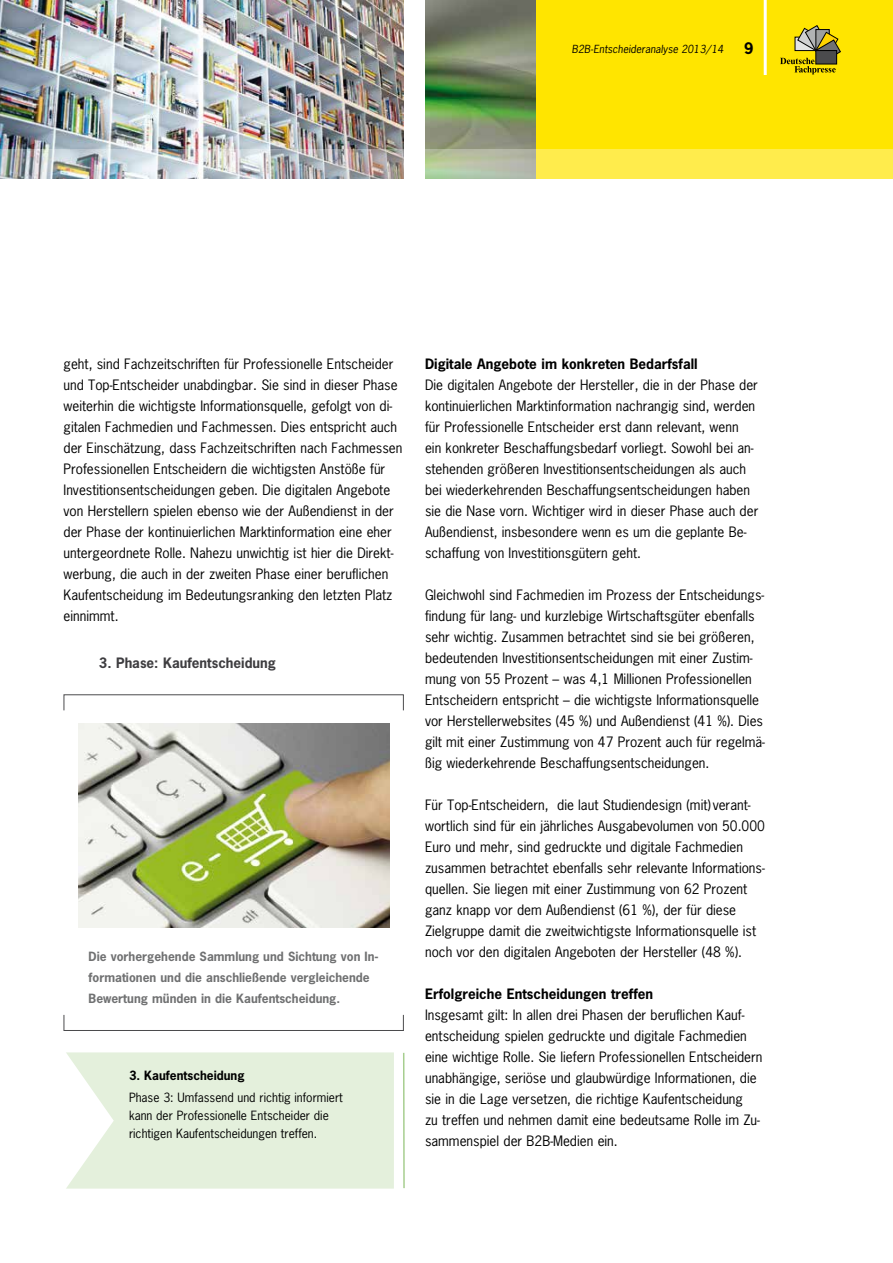
<style>
.page{position:relative;width:893px;height:1263px;background:#fff}
.page>*{position:absolute;margin:0;border:0;box-sizing:border-box;transform-origin:0 0}
.t1{font:700 15px "News Gothic";color:#000}
.t2{font:13.5px/21px "News Gothic";color:#000}
.t3{font:700 13.5px "News Gothic";color:#000}
.t4{font:700 13.5px "News Gothic";color:#3e3d40}
.t5{font:700 12px/21px "News Gothic";color:#707172}
.t6{font:12px/18px "News Gothic";color:#000}
.t7{font:700 12px "News Gothic";color:#000}
.t8{font:italic 10.5px "News Gothic";color:#000}
</style>
<div class="page">
<div style="left:519px;top:0;width:374px;height:179px;background:#ffe500"></div>
<hr style="left:764px;top:0;width:3px;height:75px;background:#fff">
<svg style="left:780px;top:26px;width:60px;height:48px"></svg>
<img style="left:0;top:0;width:404px;height:149px">
<img style="left:425px;top:0;width:111px;height:149px">
<svg style="left:66px;top:1052px;width:328px;height:136px"></svg>
<hr style="left:403px;top:1053px;width:2px;height:135px;background:#a7ce8f">
<img style="left:79px;top:724px;width:311px;height:203px">
<div style="left:64px;top:694px;width:340px;height:17px;border:1px solid #4b4b4d"></div>
<div style="left:64px;top:1014px;width:340px;height:17px;border:1px solid #4b4b4d"></div>
<img style="left:0;top:149px;width:893px;height:30px">
<p class="t8" style="left:572px;top:42px;width:153px">B2B-Entscheideranalyse 2013/14</p>
<p class="t1" style="left:744px;top:38px;width:11px">9</p>
<p class="t2" style="left:64px;top:353px;width:340px">geht, sind Fachzeitschriften für Professionelle Entscheider und Top-Entscheider unabdingbar. Sie sind in dieser Phase weiterhin die wichtigste Informationsquelle, gefolgt von di&shy;gitalen Fachmedien und Fachmessen. Dies entspricht auch der Einschätzung, dass Fachzeitschriften nach Fachmessen Professionellen Entscheidern die wichtigsten Anstöße für Investitionsentscheidungen geben. Die digitalen Angebote von Herstellern spielen ebenso wie der Außendienst in der der Phase der kontinuierlichen Marktinformation eine eher untergeordnete Rolle. Nahezu unwichtig ist hier die Direkt&shy;werbung, die auch in der zweiten Phase einer beruflichen Kaufentscheidung im Bedeutungsranking den letzten Platz einnimmt.</p>
<p class="t3" style="left:425px;top:355px;width:274px">Digitale Angebote im konkreten Bedarfsfall</p>
<p class="t2" style="left:425px;top:374px;width:335px">Die digitalen Angebote der Hersteller, die in der Phase der kontinuierlichen Marktinformation nachrangig sind, werden für Professionelle Entscheider erst dann relevant, wenn ein konkreter Beschaffungsbedarf vorliegt. Sowohl bei an&shy;stehenden größeren Investitionsentscheidungen als auch bei wiederkehrenden Beschaffungsentscheidungen haben sie die Nase vorn. Wichtiger wird in dieser Phase auch der Außendienst, insbesondere wenn es um die geplante Be&shy;schaffung von Investitionsgütern geht.</p>
<p class="t2" style="left:425px;top:584px;width:341px">Gleichwohl sind Fachmedien im Prozess der Entscheidungs&shy;findung für lang- und kurzlebige Wirtschaftsgüter ebenfalls sehr wichtig. Zusammen betrachtet sind sie bei größeren, bedeutenden Investitionsentscheidungen mit einer Zustim&shy;mung von 55 Prozent – was 4,1 Millionen Professionellen Entscheidern entspricht – die wichtigste Informationsquelle vor Herstellerwebsites (45 %) und Außendienst (41 %). Dies gilt mit einer Zustimmung von 47 Prozent auch für regelmä&shy;ßig wiederkehrende Beschaffungsentscheidungen.</p>
<p class="t2" style="left:425px;top:794px;width:341px">Für Top-Entscheidern, die laut Studiendesign (mit) verant&shy;wortlich sind für ein jährliches Ausgabevolumen von 50.000<br>Euro und mehr, sind gedruckte und digitale Fachmedien zusammen betrachtet ebenfalls sehr relevante Informations&shy;quellen. Sie liegen mit einer Zustimmung von 62 Prozent ganz knapp vor dem Außendienst (61 %), der für diese Zielgruppe damit die zweitwichtigste Informationsquelle ist noch vor den digitalen Angeboten der Hersteller (48 %).</p>
<p class="t3" style="left:425px;top:985px;width:230px">Erfolgreiche Entscheidungen treffen</p>
<p class="t2" style="left:425px;top:1005px;width:339px">Insgesamt gilt: In allen drei Phasen der beruflichen Kauf&shy;entscheidung spielen gedruckte und digitale Fachmedien eine wichtige Rolle. Sie liefern Professionellen Entscheidern unabhängige, seriöse und glaubwürdige Informationen, die sie in die Lage versetzen, die richtige Kaufentscheidung<br>zu treffen und nehmen damit eine bedeutsame Rolle im Zu&shy;sammenspiel der B2B-Medien ein.</p>
<p class="t4" style="left:99px;top:654px;width:178px">3. Phase: Kaufentscheidung</p>
<p class="t5" style="left:89px;top:946px;width:292px">Die vorhergehende Sammlung und Sichtung von In&shy;formationen und die anschließende vergleichende<br>Bewertung münden in die Kaufentscheidung.</p>
<p class="t7" style="left:129px;top:1068px;width:117px">3. Kaufentscheidung</p>
<p class="t6" style="left:129px;top:1088px;width:215px">Phase 3: Umfassend und richtig informiert kann der Professionelle Entscheider die richtigen Kaufentscheidungen treffen.</p>
</div>
